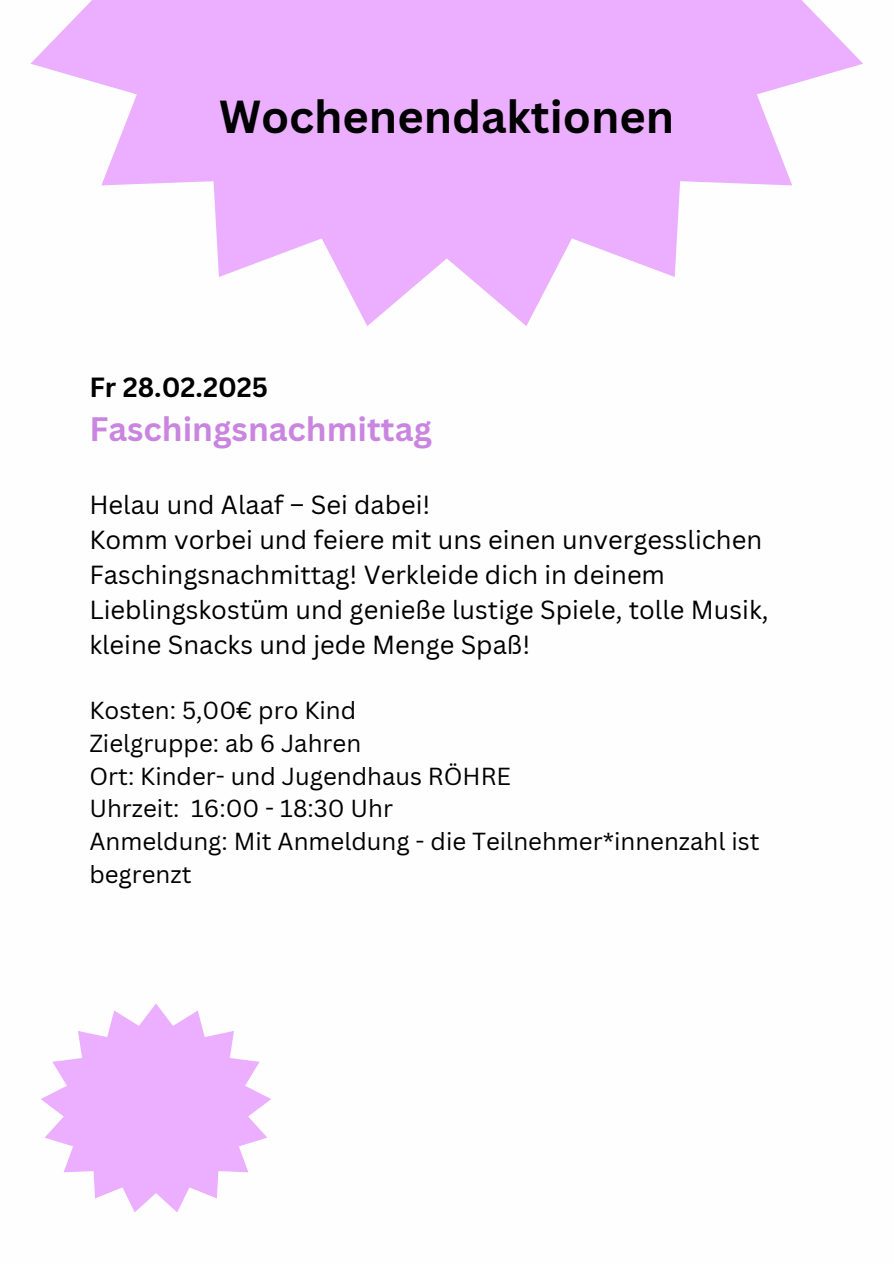
<style>
.page{position:relative;width:894px;height:1264px;background:#fff}
.page>*{position:absolute;margin:0;border:0;box-sizing:border-box;transform-origin:0 0}
.t1{font:700 45px "Canva Sans";color:#000}
.t2{font:700 33px "Canva Sans";color:#c985df}
.t3{font:700 27px "Canva Sans";color:#000}
.t4{font:25.5px/34.8px "Canva Sans";color:#000}
.t5{font:24px/32.7px "Canva Sans";color:#000}
</style>
<div class="page">
<svg style="left:41px;top:1003px;width:230px;height:209px;fill:#ecafff"></svg>
<svg style="left:30px;top:0;width:833px;height:326px;fill:#ecafff"></svg>
<h1 class="t1" style="left:219px;top:85px;width:456px">Wochenendaktionen</h1>
<h2 class="t3" style="left:89px;top:368px;width:180px">Fr 28.02.2025</h2>
<h2 class="t2" style="left:89px;top:406px;width:344px">Faschingsnachmittag</h2>
<p class="t4" style="left:89px;top:487px;width:342px">Helau und Alaaf – Sei dabei!</p>
<p class="t4" style="left:89px;top:522px;width:680px">Komm vorbei und feiere mit uns einen unvergesslichen Faschingsnachmittag! Verkleide dich in deinem Lieblingskostüm und genieße lustige Spiele, tolle Musik, kleine Snacks und jede Menge Spaß!</p>
<p class="t5" style="left:89px;top:693px;width:268px">Kosten: 5,00€ pro Kind</p>
<p class="t5" style="left:89px;top:726px;width:273px">Zielgruppe: ab 6 Jahren</p>
<p class="t5" style="left:89px;top:759px;width:423px">Ort: Kinder- und Jugendhaus RÖHRE</p>
<p class="t5" style="left:89px;top:791px;width:92px">Uhrzeit:</p>
<p class="t5" style="left:89px;top:791px;width:671px;text-indent:102px">16:00 - 18:30 Uhr<br>Anmeldung: Mit Anmeldung - die Teilnehmer*innenzahl ist begrenzt</p>
</div>
